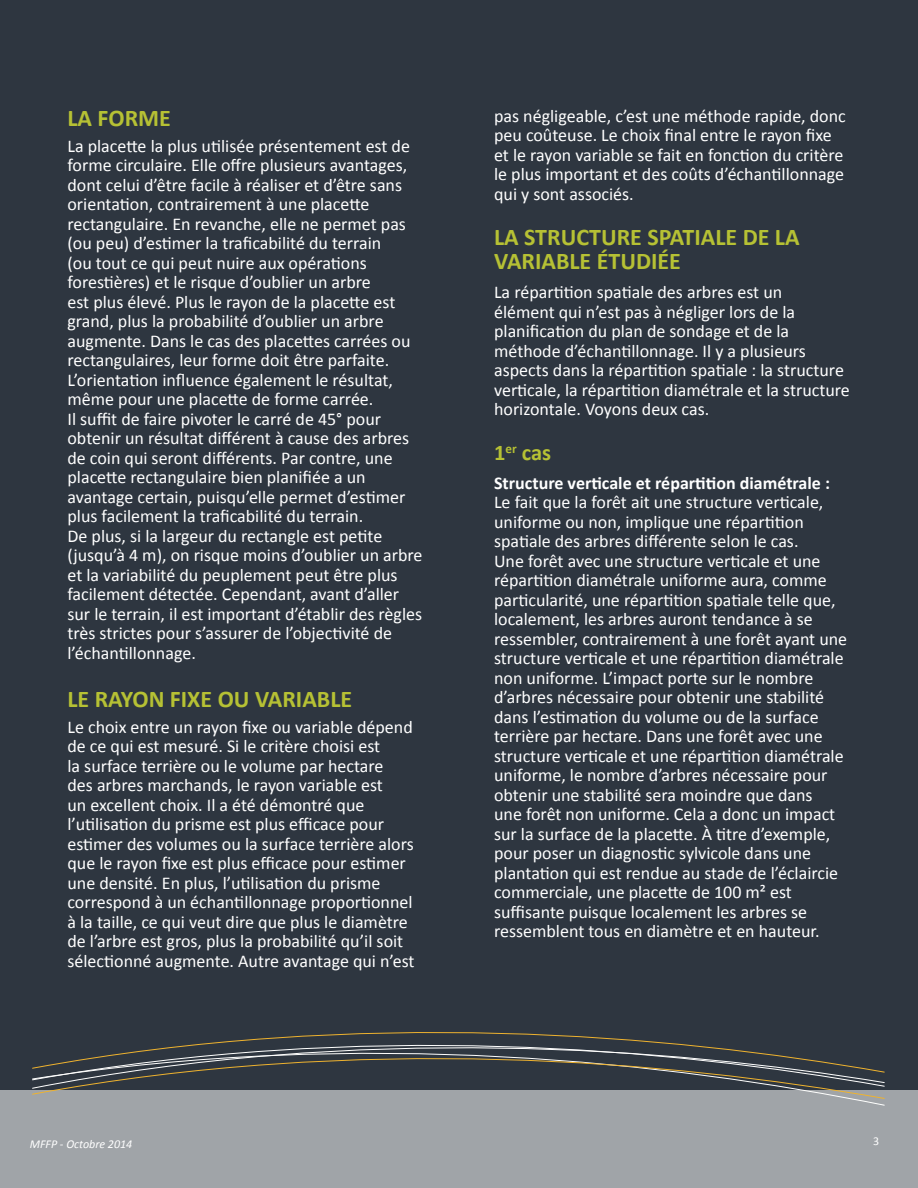
<style>
.page{position:relative;width:918px;height:1188px;background:#2e3640}
.page>*{position:absolute;margin:0;border:0;box-sizing:border-box;transform-origin:0 0}
.Titre_2{font:700 24px/24.3px "Calibri";color:#b6c134}
.Titre_2-2{font:700 22.5px "Calibri";color:#b6c134}
.Normal_2{font:18px/19.5px "Calibri";color:#fff}
.t1{font:italic 12px "Calibri";color:#fff}
.t2{font:12px "Calibri";color:#fff}
.s1{font-weight:700}
</style>
<div class="page">
<div style="left:0;top:1091px;width:918px;height:97px;background:#a0a4a8"></div>
<svg style="left:342px;top:1032px;width:191px;height:2px"></svg>
<svg style="left:32px;top:1034px;width:853px;height:65px"></svg>
<p class="Titre_2" style="left:68px;top:105px;width:105px">LA FORME</p>
<p class="Normal_2" style="left:68px;top:135px;width:357px">La placette la plus utilisée présentement est de forme circulaire. Elle offre plusieurs avantages, dont celui d’être facile à réaliser et d’être sans orientation, contrairement à une placette rectangulaire. En revanche, elle ne permet pas (ou peu) d’estimer la traficabilité du terrain<br>(ou tout ce qui peut nuire aux opérations forestières) et le risque d’oublier un arbre<br>est plus élevé. Plus le rayon de la placette est grand, plus la probabilité d’oublier un arbre augmente. Dans le cas des placettes carrées ou rectangulaires, leur forme doit être parfaite.<br>L’orientation influence également le résultat, même pour une placette de forme carrée.<br>Il suffit de faire pivoter le carré de 45° pour obtenir un résultat différent à cause des arbres de coin qui seront différents. Par contre, une placette rectangulaire bien planifiée a un avantage certain, puisqu’elle permet d’estimer plus facilement la traficabilité du terrain.<br>De plus, si la largeur du rectangle est petite (jusqu’à 4 m), on risque moins d’oublier un arbre et la variabilité du peuplement peut être plus facilement détectée. Cependant, avant d’aller sur le terrain, il est important d’établir des règles très strictes pour s’assurer de l’objectivité de l’échantillonnage.</p>
<p class="Titre_2" style="left:68px;top:685px;width:286px">LE RAYON FIXE OU VARIABLE</p>
<p class="Normal_2" style="left:68px;top:716px;width:349px">Le choix entre un rayon fixe ou variable dépend de ce qui est mesuré. Si le critère choisi est<br>la surface terrière ou le volume par hectare<br>des arbres marchands, le rayon variable est<br>un excellent choix. Il a été démontré que l’utilisation du prisme est plus efficace pour estimer des volumes ou la surface terrière alors que le rayon fixe est plus efficace pour estimer une densité. En plus, l’utilisation du prisme correspond à un échantillonnage proportionnel à la taille, ce qui veut dire que plus le diamètre de l’arbre est gros, plus la probabilité qu’il soit sélectionné augmente. Autre avantage qui n’est</p>
<p class="Normal_2" style="left:494px;top:105px;width:353px">pas négligeable, c’est une méthode rapide, donc peu coûteuse. Le choix final entre le rayon fixe et le rayon variable se fait en fonction du critère le plus important et des coûts d’échantillonnage qui y sont associés.</p>
<p class="Titre_2" style="left:494px;top:223px;width:307px">LA STRUCTURE SPATIALE DE LA<br>VARIABLE ÉTUDIÉE</p>
<p class="Normal_2" style="left:494px;top:282px;width:357px">La répartition spatiale des arbres est un<br>élément qui n’est pas à négliger lors de la planification du plan de sondage et de la méthode d’échantillonnage. Il y a plusieurs aspects dans la répartition spatiale : la structure verticale, la répartition diamétrale et la structure horizontale. Voyons deux cas.</p>
<p class="Titre_2-2" style="left:494px;top:439px;width:59px">1<sup>er</sup> cas</p>
<p class="Normal_2" style="left:494px;top:472px;width:355px"><span class="s1">Structure verticale et répartition diamétrale :<br></span>Le fait que la forêt ait une structure verticale, uniforme ou non, implique une répartition spatiale des arbres différente selon le cas.<br>Une forêt avec une structure verticale et une répartition diamétrale uniforme aura, comme particularité, une répartition spatiale telle que, localement, les arbres auront tendance à se ressembler, contrairement à une forêt ayant une structure verticale et une répartition diamétrale non uniforme. L’impact porte sur le nombre d’arbres nécessaire pour obtenir une stabilité dans l’estimation du volume ou de la surface terrière par hectare. Dans une forêt avec une structure verticale et une répartition diamétrale uniforme, le nombre d’arbres nécessaire pour obtenir une stabilité sera moindre que dans<br>une forêt non uniforme. Cela a donc un impact sur la surface de la placette. À titre d’exemple, pour poser un diagnostic sylvicole dans une plantation qui est rendue au stade de l’éclaircie commerciale, une placette de 100 m² est suffisante puisque localement les arbres se ressemblent tous en diamètre et en hauteur.</p>
<p class="t1" style="left:30px;top:1136px;width:104px">MFFP - Octobre 2014</p>
<p class="t2" style="left:873px;top:1134px;width:8px">3</p>
</div>
